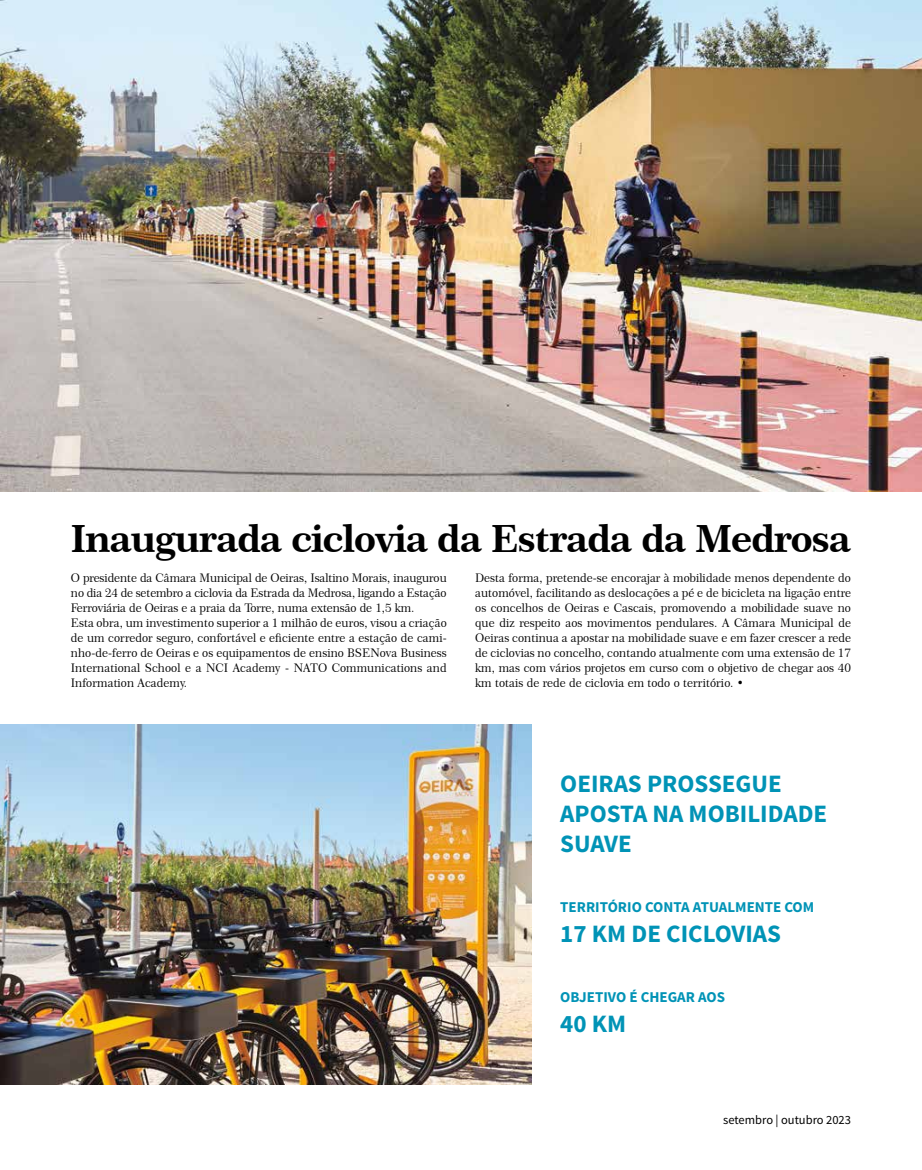
<style>
.page{position:relative;width:922px;height:1170px;background:#fff}
.page>*{position:absolute;margin:0;border:0;box-sizing:border-box;transform-origin:0 0}
.t1{font:37.5px "Century 751 BT Bold B";letter-spacing:-.025em;color:#000}
.t2{font:700 25px/30px "Source Sans Pro";color:#0093b6}
.t3{font:700 15px "Source Sans Pro";color:#0093b6}
.t4{font:12.5px "Source Sans Pro";color:#000}
.t5{font:11.88px/15px "Century 751 BT Roman B";color:#000}
</style>
<div class="page">
<img style="left:0;top:0;width:921px;height:492px">
<img style="left:0;top:724px;width:531px;height:360px">
<h1 class="t1" style="left:71px;top:515px;width:781px">Inaugurada ciclovia da Estrada da Medrosa</h1>
<p class="t5" style="left:71px;top:570px;width:377px">O presidente da Câmara Municipal de Oeiras, Isaltino Morais, inaugurou no dia 24 de setembro a ciclovia da Estrada da Medrosa, ligando a Estação Ferroviária de Oeiras e a praia da Torre, numa extensão de 1,5 km.<br>Esta obra, um investimento superior a 1 milhão de euros, visou a criação de um corredor seguro, confortável e eficiente entre a estação de cami&shy;nho-de-ferro de Oeiras e os equipamentos de ensino BSENova Business International School e a NCI Academy - NATO Communications and Information Academy.</p>
<p class="t5" style="left:475px;top:570px;width:377px;text-align:justify">Desta forma, pretende-se encorajar à mobilidade menos dependente do automóvel, facilitando as deslocações a pé e de bicicleta na ligação entre os concelhos de Oeiras e Cascais, promovendo a mobilidade suave no que diz respeito aos movimentos pendulares. A Câmara Municipal de Oeiras continua a apostar na mobilidade suave e em fazer crescer a rede de ciclovias no concelho, contando atualmente com uma extensão de 17 km, mas com vários projetos em curso com o objetivo de chegar aos 40 km totais de rede de ciclovia em todo o território. •</p>
<h2 class="t2" style="left:560px;top:769px;width:268px">OEIRAS PROSSEGUE<br>APOSTA NA MOBILIDADE<br>SUAVE</h2>
<p class="t3" style="left:560px;top:897px;width:255px">TERRITÓRIO CONTA ATUALMENTE COM</p>
<h2 class="t2" style="left:560px;top:919px;width:222px">17 KM DE CICLOVIAS</h2>
<p class="t3" style="left:560px;top:987px;width:166px">OBJETIVO É CHEGAR AOS</p>
<h2 class="t2" style="left:560px;top:1009px;width:67px">40 KM</h2>
<p class="t4" style="left:723px;top:1112px;width:129px">setembro | outubro 2023</p>
</div>
